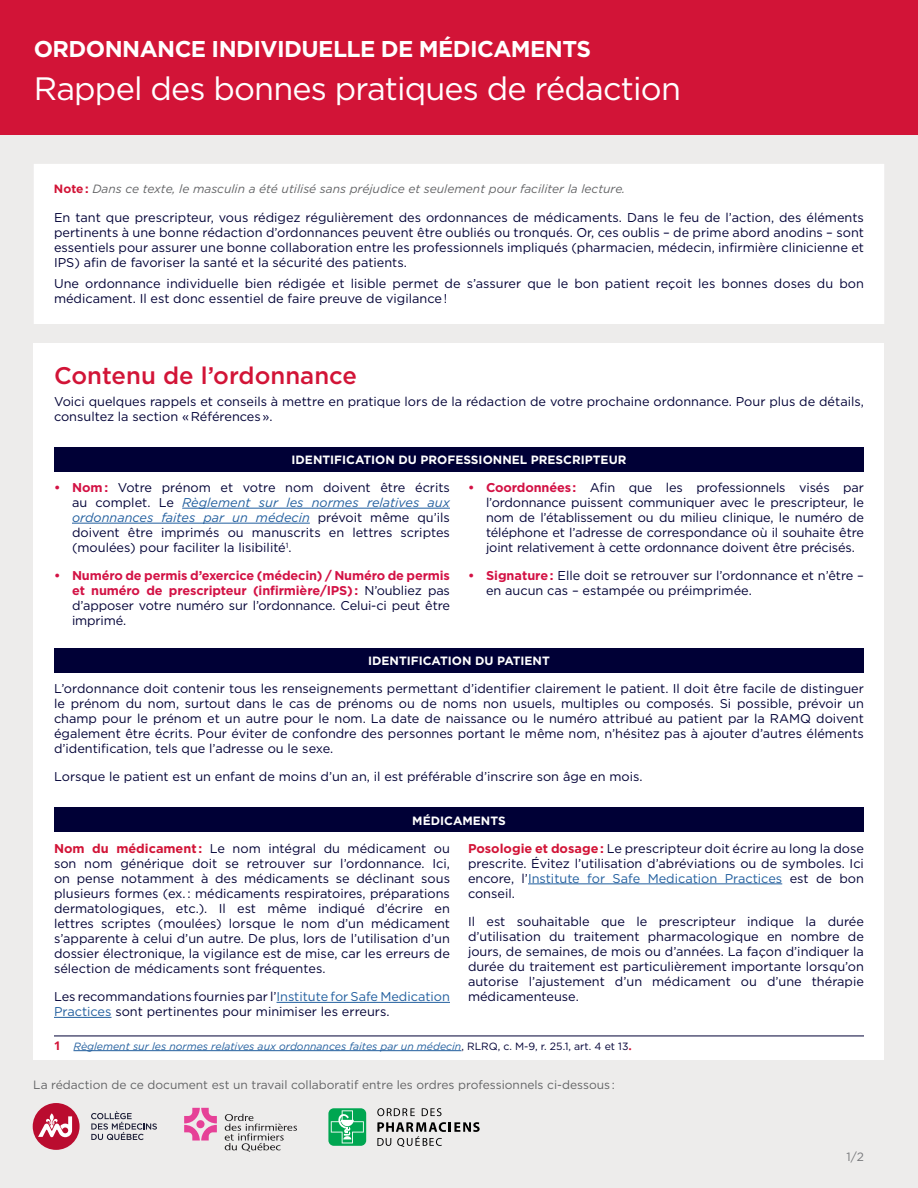
<style>
.page{position:relative;width:918px;height:1188px;background:#edeceb}
.page>*{position:absolute;margin:0;border:0;box-sizing:border-box;transform-origin:0 0}
.t1{font:32.4px "Gotham";letter-spacing:-.025em;color:#fff}
.t2{font:500 24px "Gotham";color:#d21437}
.t3{font:700 22.8px "Gotham";letter-spacing:-.025em;color:#fff}
.t4{font:12.75px/15px "Gotham";color:#000036;text-align:justify}
.t5{font:700 12.75px/15px "Gotham";letter-spacing:-.01em;color:#d31245;text-align:justify}
.t6{font:12px "Gotham";color:#636466}
.t7{font:italic 12px "Gotham";color:#636466}
.t8{font:700 12px "Gotham";color:#fff}
.t9{font:12px "Gotham";color:#77787b}
.t10{font:italic 10.5px "Gotham";color:#215e9e}
.s1{font-weight:700;font-style:normal;color:#d21437}
.s2{font-weight:700;color:#d31245}
.s3{font-style:italic;color:#215e9e}
.s4{font-weight:400;color:#000036}
.s5{font-weight:700;color:#d21437}
.s6{color:#215e9e}
.s7{font-family:"Noto Sans";font-weight:700;font-style:normal;font-size:12px;color:#d21437}
.s8{font-style:normal;color:#000036}
</style>
<div class="page">
<div style="left:34px;top:343px;width:850px;height:717px;background:#fff"></div>
<div style="left:34px;top:164px;width:850px;height:160px;background:#fff"></div>
<div style="left:0;top:0;width:918px;height:135px;background:#d21437"></div>
<div style="left:54px;top:447px;width:810px;height:24px;background:#000036"></div>
<div style="left:54px;top:648px;width:810px;height:24px;background:#000036"></div>
<div style="left:54px;top:808px;width:810px;height:24px;background:#000036"></div>
<hr style="left:182px;top:508px;width:268px;height:1px;background:#215e9e">
<hr style="left:72px;top:523px;width:238px;height:1px;background:#215e9e">
<hr style="left:277px;top:1002px;width:173px;height:1px;background:#215e9e">
<hr style="left:54px;top:1017px;width:58px;height:1px;background:#215e9e">
<hr style="left:528px;top:884px;width:254px;height:1px;background:#215e9e">
<hr style="left:54px;top:1036px;width:810px;height:1px;background:#000036">
<hr style="left:74px;top:1050px;width:387px;height:1px;background:#215e9e">
<svg style="left:184px;top:1108px;width:33px;height:33px"></svg>
<div style="left:196px;top:1120px;width:9px;height:8px;background:#e64197;border-radius:50%"></div>
<svg style="left:225px;top:1114px;width:72px;height:38px"></svg>
<div style="left:33px;top:1103px;width:47px;height:47px;background:#ba0c2f;border-radius:50%"></div>
<svg style="left:38px;top:1113px;width:34px;height:24px"></svg>
<svg style="left:91px;top:1111px;width:66px;height:29px"></svg>
<div style="left:328px;top:1108px;width:38px;height:38px;background:#00a651;border-radius:5px"></div>
<svg style="left:331px;top:1110px;width:33px;height:33px"></svg>
<svg style="left:377px;top:1108px;width:38px;height:8px"></svg>
<svg style="left:422px;top:1108px;width:20px;height:8px"></svg>
<svg style="left:377px;top:1122px;width:103px;height:25px"></svg>
<h3 class="t3" style="left:34px;top:34px;width:559px">ORDONNANCE INDIVIDUELLE DE MÉDICAMENTS</h3>
<h1 class="t1" style="left:34px;top:68px;width:649px">Rappel des bonnes pratiques de rédaction</h1>
<p class="t7" style="left:54px;top:181px;width:573px"><span class="s1">Note :</span> Dans ce texte, le masculin a été utilisé sans préjudice et seulement pour faciliter la lecture.</p>
<p class="t4" style="left:54px;top:209px;width:812px">En tant que prescripteur, vous rédigez régulièrement des ordonnances de médicaments. Dans le feu de l’action, des éléments pertinents à une bonne rédaction d’ordonnances peuvent être oubliés ou tronqués. Or, ces oublis – de prime abord anodins – sont essentiels pour assurer une bonne collaboration entre les professionnels impliqués (pharmacien, médecin, infirmière clinicienne et IPS) afin de favoriser la santé et la sécurité des patients.</p>
<p class="t4" style="left:54px;top:276px;width:811px">Une ordonnance individuelle bien rédigée et lisible permet de s’assurer que le bon patient reçoit les bonnes doses du bon médicament. Il est donc essentiel de faire preuve de vigilance !</p>
<h2 class="t2" style="left:54px;top:360px;width:305px">Contenu de l’ordonnance</h2>
<p class="t4" style="left:54px;top:394px;width:811px">Voici quelques rappels et conseils à mettre en pratique lors de la rédaction de votre prochaine ordonnance. Pour plus de détails, consultez la section « Références ».</p>
<p class="t8" style="left:292px;top:452px;width:336px">IDENTIFICATION DU PROFESSIONNEL PRESCRIPTEUR</p>
<p class="t4" style="left:72px;top:480px;width:380px;text-indent:-18px"><span class="s2">• Nom :</span> Votre prénom et votre nom doivent être écrits au complet. Le <span class="s3">Règlement sur les normes relatives aux ordonnances faites par un médecin</span> prévoit même qu’ils doivent être imprimés ou manuscrits en lettres scriptes (moulées) pour faciliter la lisibilité<sup>1</sup>.</p>
<p class="t5" style="left:72px;top:568px;width:380px;text-indent:-18px">• Numéro de permis d’exercice (médecin) / Numéro de permis et numéro de prescripteur (infirmière/IPS) : <span class="s4">N’oubliez pas d’apposer votre numéro sur l’ordonnance. Celui-ci peut être imprimé.</span></p>
<p class="t4" style="left:486px;top:480px;width:380px;text-indent:-18px"><span class="s2">• Coordonnées :</span> Afin que les professionnels visés par l’ordonnance puissent communiquer avec le prescripteur, le nom de l’établissement ou du milieu clinique, le numéro de téléphone et l’adresse de correspondance où il souhaite être joint relativement à cette ordonnance doivent être précisés.</p>
<p class="t4" style="left:486px;top:568px;width:380px;text-indent:-18px"><span class="s2">• Signature :</span> Elle doit se retrouver sur l’ordonnance et n’être – en aucun cas – estampée ou préimprimée.</p>
<p class="t8" style="left:368px;top:653px;width:183px">IDENTIFICATION DU PATIENT</p>
<p class="t4" style="left:54px;top:680px;width:811px">L’ordonnance doit contenir tous les renseignements permettant d’identifier clairement le patient. Il doit être facile de distinguer le prénom du nom, surtout dans le cas de prénoms ou de noms non usuels, multiples ou composés. Si possible, prévoir un champ pour le prénom et un autre pour le nom. La date de naissance ou le numéro attribué au patient par la RAMQ doivent également être écrits. Pour éviter de confondre des personnes portant le même nom, n’hésitez pas à ajouter d’autres éléments d’identification, tels que l’adresse ou le sexe.</p>
<p class="t4" style="left:54px;top:769px;width:590px">Lorsque le patient est un enfant de moins d’un an, il est préférable d’inscrire son âge en mois.</p>
<p class="t8" style="left:412px;top:812px;width:95px">MÉDICAMENTS</p>
<p class="t4" style="left:54px;top:840px;width:398px"><span class="s5">Nom du médicament :</span> Le nom intégral du médicament ou son nom générique doit se retrouver sur l’ordonnance. Ici, on pense notamment à des médicaments se déclinant sous plusieurs formes (ex. : médicaments respiratoires, préparations dermatologiques, etc.). Il est même indiqué d’écrire en lettres scriptes (moulées) lorsque le nom d’un médicament s’apparente à celui d’un autre. De plus, lors de l’utilisation d’un dossier électronique, la vigilance est de mise, car les erreurs de sélection de médicaments sont fréquentes.</p>
<p class="t4" style="left:54px;top:989px;width:397px">Les recommandations fournies par l’<span class="s6">Institute for Safe Medication<br>Practices</span> sont pertinentes pour minimiser les erreurs.</p>
<p class="t4" style="left:468px;top:840px;width:398px"><span class="s5">Posologie et dosage :</span> Le prescripteur doit écrire au long la dose prescrite. Évitez l’utilisation d’abréviations ou de symboles. Ici encore, l’<span class="s6">Institute for Safe Medication Practices</span> est de bon conseil.</p>
<p class="t4" style="left:468px;top:914px;width:398px">Il est souhaitable que le prescripteur indique la durée d’utilisation du traitement pharmacologique en nombre de jours, de semaines, de mois ou d’années. La façon d’indiquer la durée du traitement est particulièrement importante lorsqu’on autorise l’ajustement d’un médicament ou d’une thérapie médicamenteuse.</p>
<p class="t10" style="left:54px;top:1039px;width:579px"><span class="s7">1</span> Règlement sur les normes relatives aux ordonnances faites par un médecin<span class="s8">, RLRQ, c. M-9, r. 25.1, art. 4 et 13</span><span class="s7">.</span></p>
<p class="t6" style="left:33px;top:1077px;width:583px">La rédaction de ce document est un travail collaboratif entre les ordres professionnels ci-dessous :</p>
<p class="t9" style="left:847px;top:1149px;width:19px">1/2</p>
</div>
